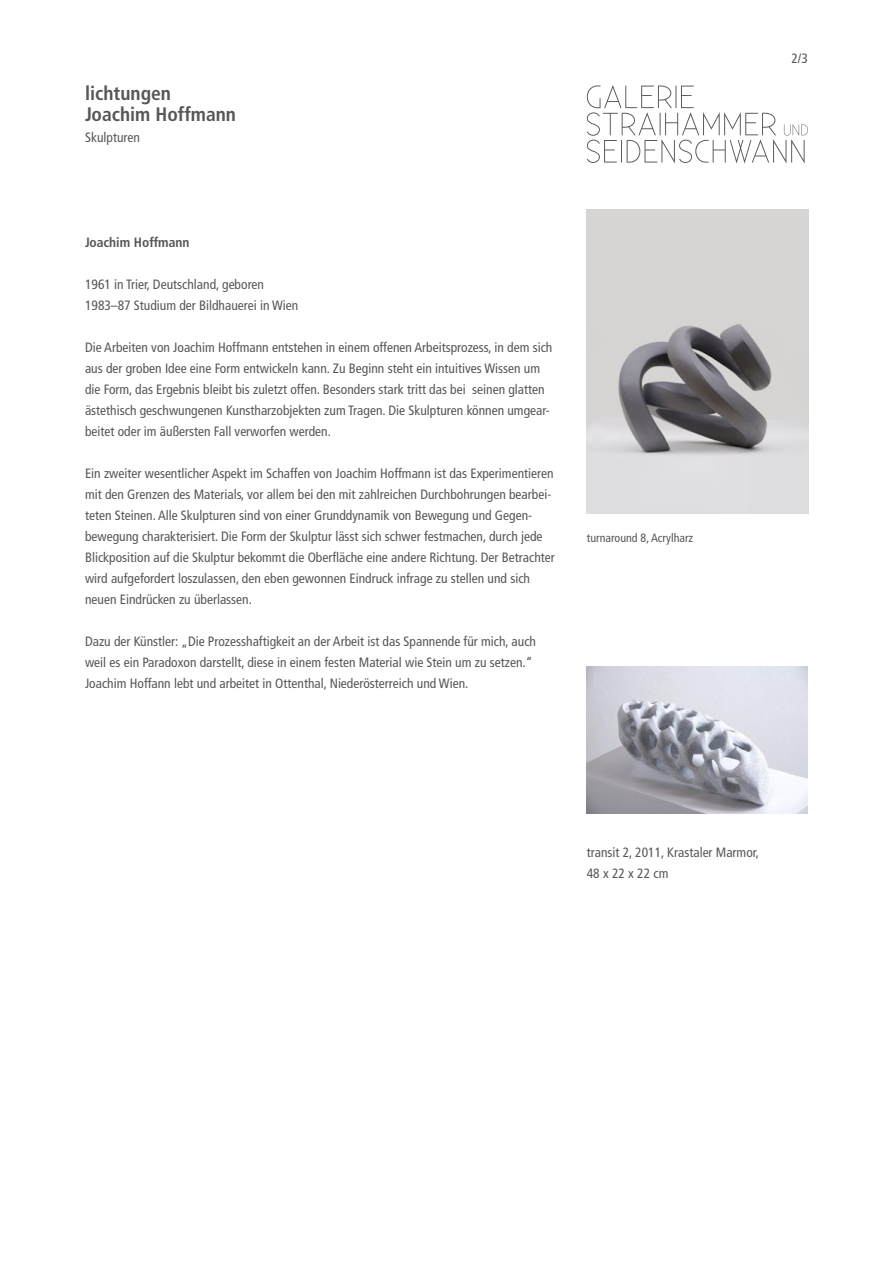
<style>
.page{position:relative;width:893px;height:1263px;background:#fff}
.page>*{position:absolute;margin:0;border:0;box-sizing:border-box;transform-origin:0 0}
.t1{font:700 condensed 19.5px/21px "Frutiger LT Std";color:#575756}
.t2{font:condensed 13.5px/21px "Frutiger LT Std";color:#575756}
.t3{font:700 condensed 13.5px "Frutiger LT Std";color:#575756}
.t4{font:condensed 12px "Frutiger LT Std";color:#575756}
</style>
<div class="page">
<svg style="left:587px;top:85px;width:221px;height:79px"></svg>
<img style="left:587px;top:666px;width:220px;height:147px">
<img style="left:587px;top:209px;width:221px;height:304px">
<h1 class="t1" style="left:85px;top:82px;width:153px">lichtungen<br>Joachim Hoffmann</h1>
<p class="t2" style="left:85px;top:127px;width:56px">Skulpturen</p>
<p class="t3" style="left:85px;top:234px;width:106px">Joachim Hoffmann</p>
<p class="t2" style="left:85px;top:274px;width:215px">1961 in Trier, Deutschland, geboren<br>1983–87 Studium der Bildhauerei in Wien</p>
<p class="t2" style="left:85px;top:337px;width:469px">Die Arbeiten von Joachim Hoffmann entstehen in einem offenen Arbeitsprozess, in dem sich aus der groben Idee eine Form entwickeln kann. Zu Beginn steht ein intuitives Wissen um die Form, das Ergebnis bleibt bis zuletzt offen. Besonders stark tritt das bei seinen glatten ästethisch geschwungenen Kunstharzobjekten zum Tragen. Die Skulpturen können umgear&shy;beitet oder im äußersten Fall verworfen werden.</p>
<p class="t2" style="left:85px;top:463px;width:471px">Ein zweiter wesentlicher Aspekt im Schaffen von Joachim Hoffmann ist das Experimentieren mit den Grenzen des Materials, vor allem bei den mit zahlreichen Durchbohrungen bearbei&shy;teten Steinen. Alle Skulpturen sind von einer Grunddynamik von Bewegung und Gegen&shy;bewegung charakterisiert. Die Form der Skulptur lässt sich schwer festmachen, durch jede Blickposition auf die Skulptur bekommt die Oberfläche eine andere Richtung. Der Betrachter wird aufgefordert loszulassen, den eben gewonnen Eindruck infrage zu stellen und sich neuen Eindrücken zu überlassen.</p>
<p class="t2" style="left:85px;top:631px;width:453px">Dazu der Künstler: „Die Prozesshaftigkeit an der Arbeit ist das Spannende für mich, auch weil es ein Paradoxon darstellt, diese in einem festen Material wie Stein um zu setzen.“<br>Joachim Hoffann lebt und arbeitet in Ottenthal, Niederösterreich und Wien.</p>
<p class="t4" style="left:587px;top:531px;width:108px">turnaround 8, Acrylharz</p>
<p class="t2" style="left:791px;top:48px;width:18px">2/3</p>
<p class="t2" style="left:587px;top:842px;width:174px">transit 2, 2011, Krastaler Marmor,<br>48 x 22 x 22 cm</p>
</div>
